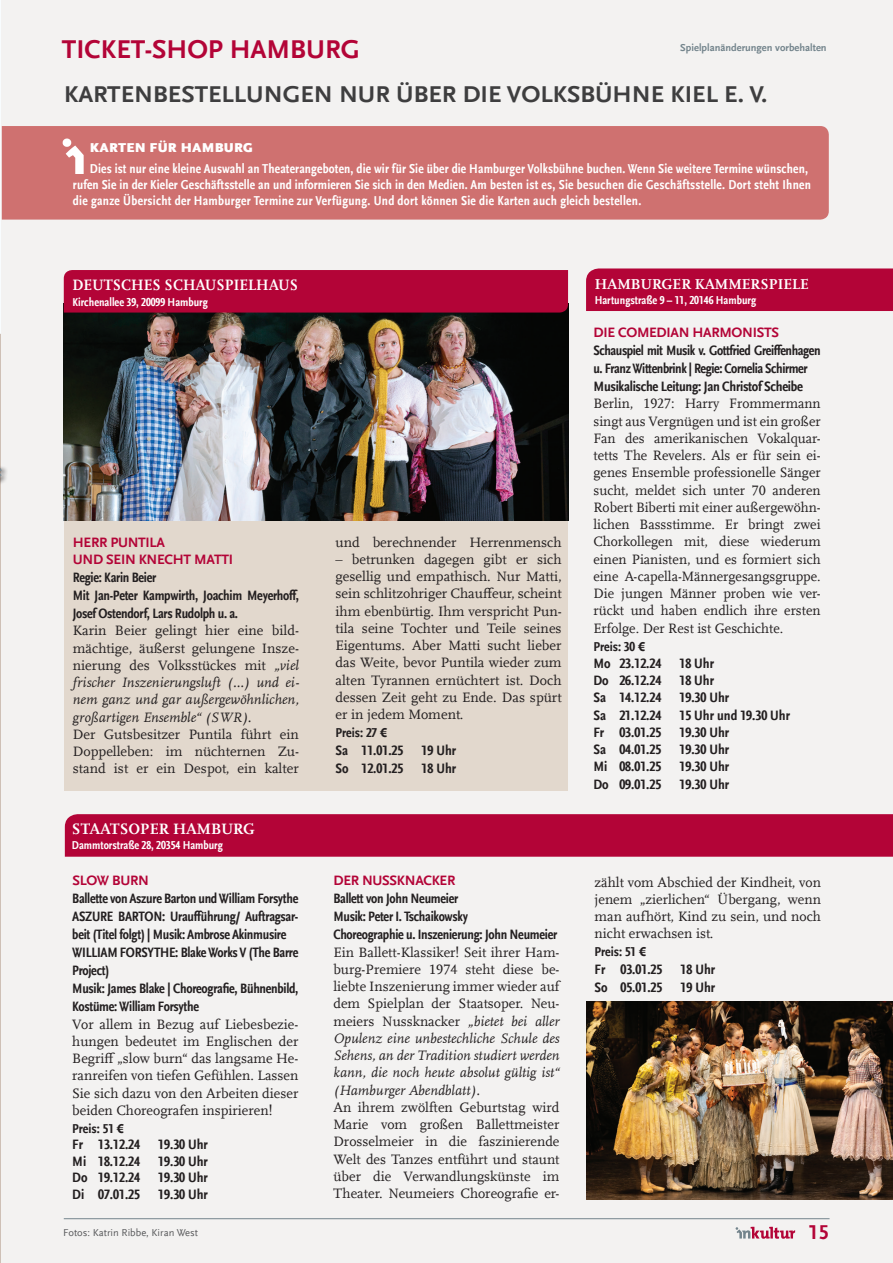
<style>
.page{position:relative;width:893px;height:1263px;background:#fff}
.page>*{position:absolute;margin:0;border:0;box-sizing:border-box;transform-origin:0 0}
.t1{font:700 27px "Scala Sans Offc";color:#b30437}
.t2{font:700 24px "Scala Sans Offc";color:#3e3e3f;scale:1.04 1}
.t3{font:700 21px "Scala Sans Offc";color:#b30437}
.t4{font:700 15.75px "Scala Offc";color:#fff;scale:.95 1}
.t5{font:700 15.75px "Scala Offc";color:#fff}
.t6{font:700 15px "Scala Offc";color:#fff}
.t7{font:14.25px/17.2px "Scala Offc";color:#231f20;text-align:justify}
.t8{font:700 condensed 14.25px/18px "Scala Sans Offc";letter-spacing:-.02em;color:#231f20}
.t9{font:700 condensed 14.25px "Scala Sans Offc";letter-spacing:-.02em;color:#231f20;scale:1.04 1}
.t10{font:italic 14.25px/17.2px "Scala Offc";color:#231f20;text-align:justify}
.t11{font:700 14.25px/16.8px "Scala Sans Offc";letter-spacing:-.02em;color:#b30437}
.t12{font:700 condensed 14.25px "Scala Sans Offc";color:#231f20;scale:1.04 1}
.t13{font:700 condensed 13.5px/15.8px "Scala Sans Offc";letter-spacing:.01em;color:#fff}
.t14{font:700 condensed 13.5px "Scala Sans Offc";color:#231f20;scale:1.04 1}
.t15{font:900 13.5px "Scala Sans Offc";letter-spacing:.02em;color:#fff}
.t16{font:700 condensed 12px "Scala Sans Offc";color:#fff}
.t17{font:700 10.5px "Scala Sans Offc";color:#73848c}
.t18{font:10.5px "Scala Sans Offc";color:#57585a}
.s1{font-style:normal}
.s2{font-style:italic}
</style>
<div class="page">
<div style="left:1px;top:0;width:892px;height:1263px;background:#f3f2f1"></div>
<hr style="left:64px;top:1218px;width:765px;height:1px;background:#73848c">
<svg style="left:736px;top:1227px;width:59px;height:12px"></svg>
<hr style="left:0;top:0;width:1px;height:1263px;background:#f8fcfe">
<div style="left:64px;top:282px;width:504px;height:508px;background:#e2d8cd"></div>
<img style="left:64px;top:313px;width:504px;height:208px">
<div style="left:2px;top:126px;width:827px;height:94px;background:#cf7170"></div>
<img style="left:62px;top:137px;width:22px;height:37px">
<div style="left:586px;top:268px;width:307px;height:43px;background:#b30437"></div>
<div style="left:0;top:465px;width:8px;height:20px;background:#231f20;opacity:.75"></div>
<div style="left:0;top:471px;width:8px;height:16px;background:#231f20;opacity:.75"></div>
<svg style="left:0;top:334px;width:4px;height:929px"></svg>
<div style="left:64px;top:270px;width:504px;height:43px;background:#b30437"></div>
<img style="left:586px;top:1001px;width:307px;height:198px">
<div style="left:65px;top:814px;width:828px;height:43px;background:#b30437"></div>
<h1 class="t1" style="left:62px;top:34px;width:300px">TICKET-SHOP HAMBURG</h1>
<p class="t17" style="left:680px;top:42px;width:148px">Spielplanänderungen vorbehalten</p>
<h2 class="t2" style="left:64px;top:80px;width:678px">KARTENBESTELLUNGEN NUR ÜBER DIE VOLKSBÜHNE KIEL E. V.</h2>
<p class="t15" style="left:90px;top:140px;width:164px">KARTEN FÜR HAMBURG</p>
<p class="t13" style="left:73px;top:161px;width:739px;text-indent:17px">Dies ist nur eine kleine Auswahl an Theaterangeboten, die wir für Sie über die Hamburger Volksbühne buchen. Wenn Sie weitere Termine wünschen, rufen Sie in der Kieler Geschäftsstelle an und informieren Sie sich in den Medien. Am besten ist es, Sie besuchen die Geschäftsstelle. Dort steht Ihnen die ganze Übersicht der Hamburger Termine zur Verfügung. Und dort können Sie die Karten auch gleich bestellen.</p>
<p class="t4" style="left:72px;top:277px;width:239px">DEUTSCHES SCHAUSPIELHAUS</p>
<p class="t16" style="left:72px;top:295px;width:137px">Kirchenallee 39, 20099 Hamburg</p>
<p class="t6" style="left:595px;top:276px;width:215px">HAMBURGER KAMMERSPIELE</p>
<p class="t16" style="left:595px;top:293px;width:163px">Hartungstraße 9 – 11, 20146 Hamburg</p>
<p class="t11" style="left:73px;top:534px;width:162px">HERR PUNTILA<br>UND SEIN KNECHT MATTI</p>
<p class="t8" style="left:73px;top:569px;width:228px">Regie: Karin Beier<br>Mit Jan-Peter Kampwirth, Joachim Meyerhoff,<br>Josef Ostendorf, Lars Rudolph u. a.</p>
<p class="t10" style="left:73px;top:622px;width:228px"><span class="s1">Karin Beier gelingt hier eine bild&shy;mächtige, äußerst gelungene Insze&shy;nierung des Volksstückes mit</span> „viel frischer Inszenierungsluft (...) und ei&shy;nem ganz und gar außergewöhnlichen, großartigen Ensemble“ (SWR).</p>
<p class="t7" style="left:73px;top:726px;width:228px">Der Gutsbesitzer Puntila führt ein Doppelleben: im nüchternen Zu&shy;stand ist er ein Despot, ein kalter</p>
<p class="t7" style="left:336px;top:534px;width:228px">und berechnender Herrenmensch</p>
<p class="t7" style="left:336px;top:551px;width:228px">– betrunken dagegen gibt er sich gesellig und empathisch. Nur Matti, sein schlitzohriger Chauffeur, scheint ihm ebenbürtig. Ihm verspricht Pun&shy;tila seine Tochter und Teile seines Eigentums. Aber Matti sucht lieber das Weite, bevor Puntila wieder zum alten Tyrannen ernüchtert ist. Doch dessen Zeit geht zu Ende. Das spürt er in jedem Moment.</p>
<p class="t14" style="left:336px;top:725px;width:50px">Preis: 27 €</p>
<p class="t9" style="left:336px;top:742px;width:67px">Sa 11.01.25</p>
<p class="t9" style="left:421px;top:742px;width:35px">19 Uhr</p>
<p class="t9" style="left:336px;top:760px;width:67px">So 12.01.25</p>
<p class="t9" style="left:421px;top:760px;width:35px">18 Uhr</p>
<p class="t11" style="left:594px;top:324px;width:187px">DIE COMEDIAN HARMONISTS</p>
<p class="t8" style="left:593px;top:342px;width:229px">Schauspiel mit Musik v. Gottfried Greiffenhagen u. Franz Wittenbrink | Regie: Cornelia Schirmer<br>Musikalische Leitung: Jan Christof Scheibe</p>
<p class="t7" style="left:593px;top:395px;width:229px">Berlin, 1927: Harry Frommermann singt aus Vergnügen und ist ein großer Fan des amerikanischen Vokalquar&shy;tetts The Revelers. Als er für sein ei&shy;genes Ensemble professionelle Sänger sucht, meldet sich unter 70 anderen Robert Biberti mit einer außergewöhn&shy;lichen Bassstimme. Er bringt zwei Chorkollegen mit, diese wiederum einen Pianisten, und es formiert sich eine A-capella-Männergesangsgruppe.<br>Die jungen Männer proben wie ver&shy;rückt und haben endlich ihre ersten Erfolge. Der Rest ist Geschichte.</p>
<p class="t14" style="left:593px;top:639px;width:50px">Preis: 30 €</p>
<p class="t9" style="left:593px;top:655px;width:67px">Mo 23.12.24</p>
<p class="t9" style="left:679px;top:655px;width:35px">18 Uhr</p>
<p class="t9" style="left:593px;top:672px;width:67px">Do 26.12.24</p>
<p class="t9" style="left:679px;top:672px;width:35px">18 Uhr</p>
<p class="t9" style="left:593px;top:690px;width:67px">Sa 14.12.24</p>
<p class="t9" style="left:679px;top:690px;width:49px">19.30 Uhr</p>
<p class="t9" style="left:593px;top:707px;width:67px">Sa 21.12.24</p>
<p class="t12" style="left:679px;top:707px;width:108px">15 Uhr und 19.30 Uhr</p>
<p class="t9" style="left:593px;top:724px;width:67px">Fr 03.01.25</p>
<p class="t9" style="left:679px;top:724px;width:49px">19.30 Uhr</p>
<p class="t9" style="left:593px;top:741px;width:67px">Sa 04.01.25</p>
<p class="t9" style="left:679px;top:741px;width:49px">19.30 Uhr</p>
<p class="t9" style="left:593px;top:759px;width:67px">Mi 08.01.25</p>
<p class="t9" style="left:679px;top:759px;width:49px">19.30 Uhr</p>
<p class="t9" style="left:593px;top:776px;width:67px">Do 09.01.25</p>
<p class="t9" style="left:679px;top:776px;width:49px">19.30 Uhr</p>
<p class="t5" style="left:72px;top:820px;width:184px">STAATSOPER HAMBURG</p>
<p class="t16" style="left:72px;top:838px;width:153px">Dammtorstraße 28, 20354 Hamburg</p>
<p class="t11" style="left:72px;top:872px;width:78px">SLOW BURN</p>
<p class="t8" style="left:72px;top:890px;width:228px">Ballette von Aszure Barton und William Forsythe ASZURE BARTON: Uraufführung/ Auftragsar&shy;beit (Titel folgt) | Musik: Ambrose Akinmusire WILLIAM FORSYTHE: Blake Works V (The Barre Project)<br>Musik: James Blake | Choreografie, Bühnenbild, Kostüme: William Forsythe</p>
<p class="t7" style="left:72px;top:1016px;width:228px">Vor allem in Bezug auf Liebesbezie&shy;hungen bedeutet im Englischen der Begriff „slow burn“ das langsame He&shy;ranreifen von tiefen Gefühlen. Lassen Sie sich dazu von den Arbeiten dieser beiden Choreografen inspirieren!</p>
<p class="t14" style="left:72px;top:1121px;width:50px">Preis: 51 €</p>
<p class="t9" style="left:72px;top:1137px;width:67px">Fr 13.12.24</p>
<p class="t9" style="left:158px;top:1137px;width:49px">19.30 Uhr</p>
<p class="t9" style="left:72px;top:1153px;width:67px">Mi 18.12.24</p>
<p class="t9" style="left:158px;top:1153px;width:49px">19.30 Uhr</p>
<p class="t9" style="left:72px;top:1170px;width:67px">Do 19.12.24</p>
<p class="t9" style="left:158px;top:1170px;width:49px">19.30 Uhr</p>
<p class="t9" style="left:72px;top:1186px;width:67px">Di 07.01.25</p>
<p class="t9" style="left:158px;top:1186px;width:49px">19.30 Uhr</p>
<p class="t11" style="left:333px;top:872px;width:123px">DER NUSSKNACKER</p>
<p class="t8" style="left:333px;top:890px;width:225px">Ballett von John Neumeier<br>Musik: Peter I. Tschaikowsky<br>Choreographie u. Inszenierung: John Neumeier</p>
<p class="t7" style="left:333px;top:944px;width:228px">Ein Ballett-Klassiker! Seit ihrer Ham&shy;burg-Premiere 1974 steht diese be&shy;liebte Inszenierung immer wieder auf dem Spielplan der Staatsoper. Neu&shy;meiers Nussknacker <span class="s2">„bietet bei aller Opulenz eine unbestechliche Schule des Sehens, an der Tradition studiert werden kann, die noch heute absolut gültig ist“ (Hamburger Abendblatt).</span></p>
<p class="t7" style="left:333px;top:1099px;width:228px">An ihrem zwölften Geburtstag wird Marie vom großen Ballettmeister Drosselmeier in die faszinierende Welt des Tanzes entführt und staunt über die Verwandlungskünste im Theater. Neumeiers Choreografie er-</p>
<p class="t7" style="left:595px;top:874px;width:228px">zählt vom Abschied der Kindheit, von jenem „zierlichen“ Übergang, wenn man aufhört, Kind zu sein, und noch nicht erwachsen ist.</p>
<p class="t14" style="left:595px;top:944px;width:50px">Preis: 51 €</p>
<p class="t9" style="left:595px;top:962px;width:67px">Fr 03.01.25</p>
<p class="t9" style="left:680px;top:962px;width:35px">18 Uhr</p>
<p class="t9" style="left:595px;top:980px;width:67px">So 05.01.25</p>
<p class="t9" style="left:680px;top:980px;width:35px">19 Uhr</p>
<p class="t18" style="left:63px;top:1226px;width:136px">Fotos: Katrin Ribbe, Kiran West</p>
<h3 class="t3" style="left:808px;top:1220px;width:22px">15</h3>
</div>
